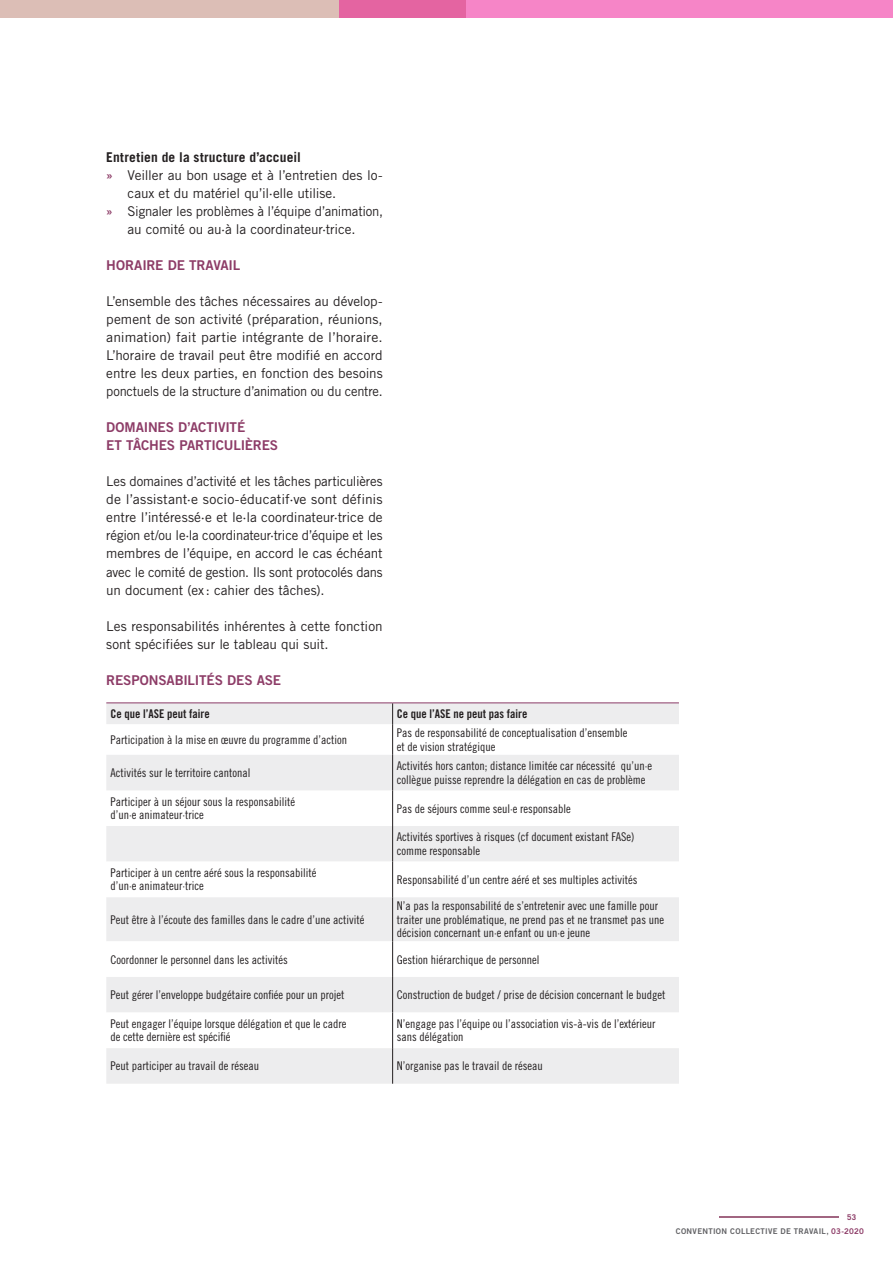
<style>
.page{position:relative;width:893px;height:1263px;background:#fff}
.page>*{position:absolute;margin:0;border:0;box-sizing:border-box;transform-origin:0 0}
.t1{font:13.5px/18px "Trade Gothic LT Std";letter-spacing:-.01em;color:#231f20;text-align:justify}
.t2{font:13.5px/18px "Trade Gothic LT Std Bd 2";letter-spacing:-.01em;color:#8d3c67}
.t3{font:700 13.5px "Trade Gothic LT Std";letter-spacing:.015em;color:#231f20}
.t4{font:12px/13.5px "Trade Gothic LT Std Cn 18";color:#231f20}
.t5{font:12px "Trade Gothic LT Std Bd Cn 20";color:#231f20}
.t6{font:7.8px "Trade Gothic LT Std Bd 2";letter-spacing:.035em;color:#636366}
.t7{font:700 7.8px "Trade Gothic LT Std";color:#8d3c67}
.s1{font-family:"Trade Gothic LT Std Bd Cn 20";color:#8d3c67}
.s2{color:#8d3c67}
</style>
<div class="page">
<hr style="left:720px;top:1216px;width:119px;height:1px;background:#a16581">
<svg style="left:106px;top:703px;width:573px;height:381px;fill:#ededee"></svg>
<svg style="left:106px;top:861px;width:573px;height:187px"></svg>
<svg style="left:392px;top:703px;width:1px;height:21px"></svg>
<hr style="left:392px;top:724px;width:1px;height:31px;background:#231f20">
<hr style="left:392px;top:755px;width:1px;height:35px;background:#231f20">
<hr style="left:392px;top:790px;width:1px;height:36px;background:#231f20">
<hr style="left:392px;top:826px;width:1px;height:35px;background:#231f20">
<hr style="left:392px;top:861px;width:1px;height:36px;background:#231f20">
<hr style="left:392px;top:897px;width:1px;height:44px;background:#231f20">
<hr style="left:392px;top:941px;width:1px;height:36px;background:#231f20">
<hr style="left:392px;top:977px;width:1px;height:35px;background:#231f20">
<hr style="left:392px;top:1012px;width:1px;height:36px;background:#231f20">
<hr style="left:392px;top:1048px;width:1px;height:36px;background:#231f20">
<hr style="left:106px;top:702px;width:287px;height:1px;background:#8c3c67">
<hr style="left:393px;top:702px;width:286px;height:1px;background:#8c3c67">
<div style="left:0;top:0;width:465px;height:18px;background:#dcbeb6"></div>
<svg style="left:339px;top:0;width:554px;height:18px;background:#f17dbe"></svg>
<p class="t3" style="left:106px;top:149px;width:196px">Entretien de la structure d’accueil</p>
<p class="t1" style="left:106px;top:166px;width:278px"><span class="s1">»</span> Veiller au bon usage et à l’entretien des lo-</p>
<p class="t1" style="left:128px;top:184px;width:210px">caux et du matériel qu’il·elle utilise.</p>
<p class="t1" style="left:106px;top:202px;width:278px"><span class="s1">»</span> Signaler les problèmes à l’équipe d’animation,</p>
<p class="t1" style="left:128px;top:220px;width:230px">au comité ou au·à la coordinateur·trice.</p>
<p class="t2" style="left:106px;top:256px;width:135px">HORAIRE DE TRAVAIL</p>
<p class="t1" style="left:106px;top:292px;width:278px">L’ensemble des tâches nécessaires au dévelop&shy;pement de son activité (préparation, réunions, animation) fait partie intégrante de l’horaire.<br>L’horaire de travail peut être modifié en accord entre les deux parties, en fonction des besoins ponctuels de la structure d’animation ou du centre.</p>
<p class="t2" style="left:106px;top:418px;width:173px">DOMAINES D’ACTIVITÉ<br>ET TÂCHES PARTICULIÈRES</p>
<p class="t1" style="left:106px;top:472px;width:278px">Les domaines d’activité et les tâches particulières de l’assistant·e socio-éducatif·ve sont définis entre l’intéressé·e et le·la coordinateur·trice de région et/ou le·la coordinateur·trice d’équipe et les membres de l’équipe, en accord le cas échéant avec le comité de gestion. Ils sont protocolés dans un document (ex : cahier des tâches).</p>
<p class="t1" style="left:106px;top:616px;width:278px">Les responsabilités inhérentes à cette fonction sont spécifiées sur le tableau qui suit.</p>
<p class="t2" style="left:106px;top:670px;width:176px">RESPONSABILITÉS DES ASE</p>
<p class="t5" style="left:111px;top:706px;width:101px">Ce que l’ASE peut faire</p>
<p class="t5" style="left:397px;top:706px;width:132px">Ce que l’ASE ne peut pas faire</p>
<p class="t4" style="left:111px;top:733px;width:238px">Participation à la mise en œuvre du programme d’action</p>
<p class="t4" style="left:397px;top:726px;width:232px">Pas de responsabilité de conceptualisation d’ensemble et de vision stratégique</p>
<p class="t4" style="left:111px;top:766px;width:141px">Activités sur le territoire cantonal</p>
<p class="t4" style="left:397px;top:759px;width:257px">Activités hors canton; distance limitée car nécessité qu’un·e collègue puisse reprendre la délégation en cas de problème</p>
<p class="t4" style="left:111px;top:795px;width:186px">Participer à un séjour sous la responsabilité d’un·e animateur·trice</p>
<p class="t4" style="left:397px;top:801px;width:175px">Pas de séjours comme seul·e responsable</p>
<p class="t4" style="left:397px;top:830px;width:239px">Activités sportives à risques (cf document existant FASe) comme responsable</p>
<p class="t4" style="left:111px;top:866px;width:207px">Participer à un centre aéré sous la responsabilité d’un·e animateur·trice</p>
<p class="t4" style="left:397px;top:872px;width:242px">Responsabilité d’un centre aéré et ses multiples activités</p>
<p class="t4" style="left:111px;top:912px;width:255px">Peut être à l’écoute des familles dans le cadre d’une activité</p>
<p class="t4" style="left:397px;top:899px;width:269px">N’a pas la responsabilité de s’entretenir avec une famille pour traiter une problématique, ne prend pas et ne transmet pas une décision concernant un·e enfant ou un·e jeune</p>
<p class="t4" style="left:111px;top:952px;width:179px">Coordonner le personnel dans les activités</p>
<p class="t4" style="left:397px;top:952px;width:144px">Gestion hiérarchique de personnel</p>
<p class="t4" style="left:111px;top:988px;width:235px">Peut gérer l’enveloppe budgétaire confiée pour un projet</p>
<p class="t4" style="left:397px;top:988px;width:270px">Construction de budget / prise de décision concernant le budget</p>
<p class="t4" style="left:111px;top:1017px;width:237px">Peut engager l’équipe lorsque délégation et que le cadre de cette dernière est spécifié</p>
<p class="t4" style="left:397px;top:1017px;width:260px">N’engage pas l’équipe ou l’association vis-à-vis de l’extérieur sans délégation</p>
<p class="t4" style="left:111px;top:1059px;width:150px">Peut participer au travail de réseau</p>
<p class="t4" style="left:397px;top:1059px;width:147px">N’organise pas le travail de réseau</p>
<p class="t7" style="left:847px;top:1212px;width:11px">53</p>
<p class="t6" style="left:676px;top:1226px;width:190px">CONVENTION COLLECTIVE DE TRAVAIL, <span class="s2">03-2020</span></p>
</div>
